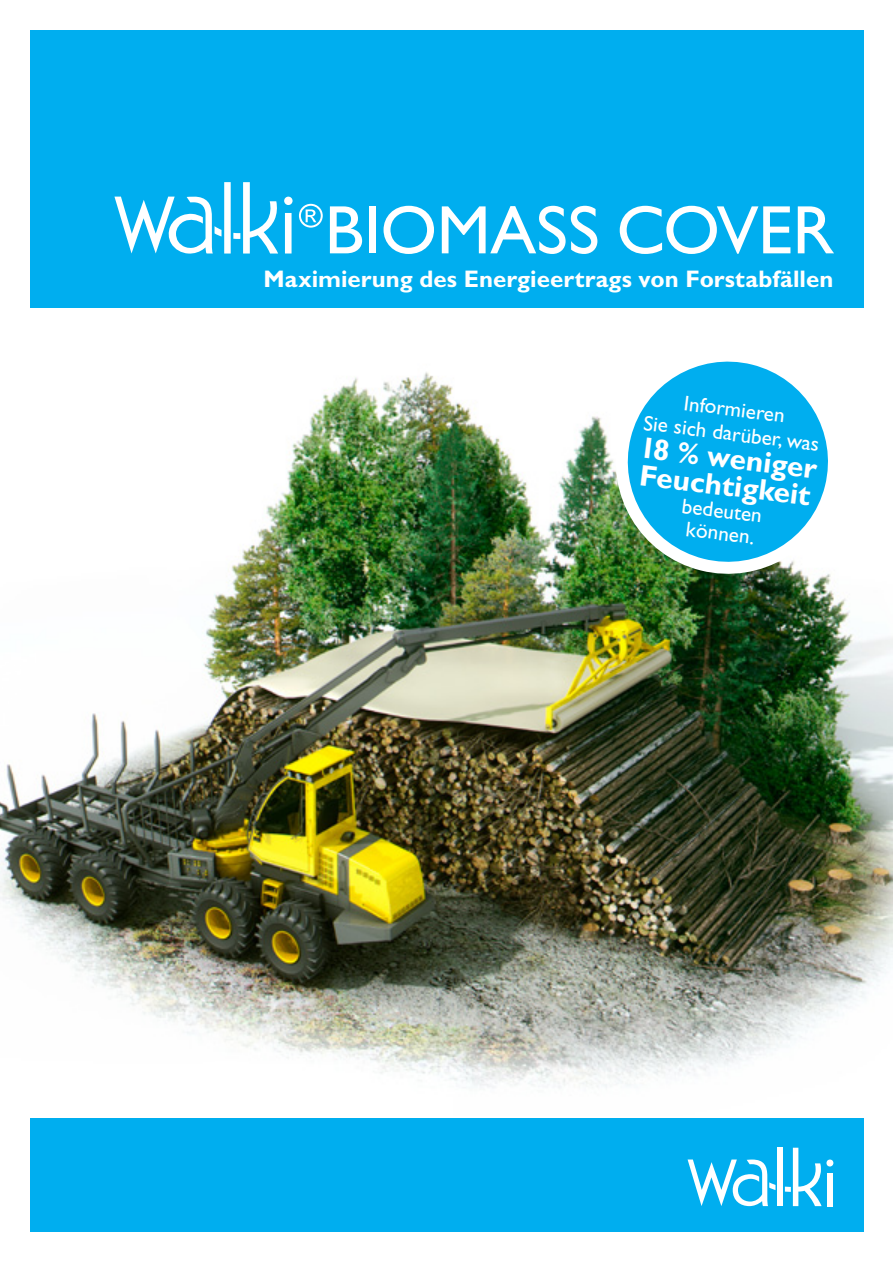
<style>
.page{position:relative;width:893px;height:1263px;background:#fff}
.page>*{position:absolute;margin:0;border:0;box-sizing:border-box;transform-origin:0 0}
.t1{font:68.85px "Gill Sans";letter-spacing:-.005em;color:#fff}
.t2{font:700 29.85px/27.6px "Gill Sans";color:#fff}
.t3{font:700 24px "Gill Sans";letter-spacing:.005em;color:#fff}
.t4{font:21.3px/24.6px "Gill Sans";color:#fff;text-align:center}
</style>
<div class="page">
<img style="left:0;top:305px;width:893px;height:846px">
<div style="left:30px;top:1118px;width:833px;height:114px;background:#00aeef"></div>
<div style="left:30px;top:30px;width:833px;height:278px;background:#00aeef"></div>
<div style="left:826px;top:1159px;width:7px;height:7px;background:#fff;border-radius:50%"></div>
<div style="left:827px;top:1173px;width:5px;height:33px;background:#fff"></div>
<svg style="left:688px;top:1148px;width:134px;height:58px"></svg>
<svg style="left:114px;top:182px;width:179px;height:72px"></svg>
<svg style="left:299px;top:204px;width:24px;height:24px"></svg>
<svg style="left:596px;top:330px;width:263px;height:249px"></svg>
<h1 class="t1" style="left:325px;top:191px;width:511px">BIOMASS COVER</h1>
<p class="t3" style="left:263px;top:264px;width:571px">Maximierung des Energieertrags von Forstabfällen</p>
<p class="t4" style="left:648px;top:386px;width:178px;rotate:7deg">Informieren<br>Sie sich darüber, was</p>
<p class="t2" style="left:642px;top:433px;width:180px;rotate:7deg">18 % weniger<br>Feuchtigkeit</p>
<p class="t4" style="left:683px;top:494px;width:82px;line-height:22.4px;rotate:7deg">bedeuten können.</p>
</div>
